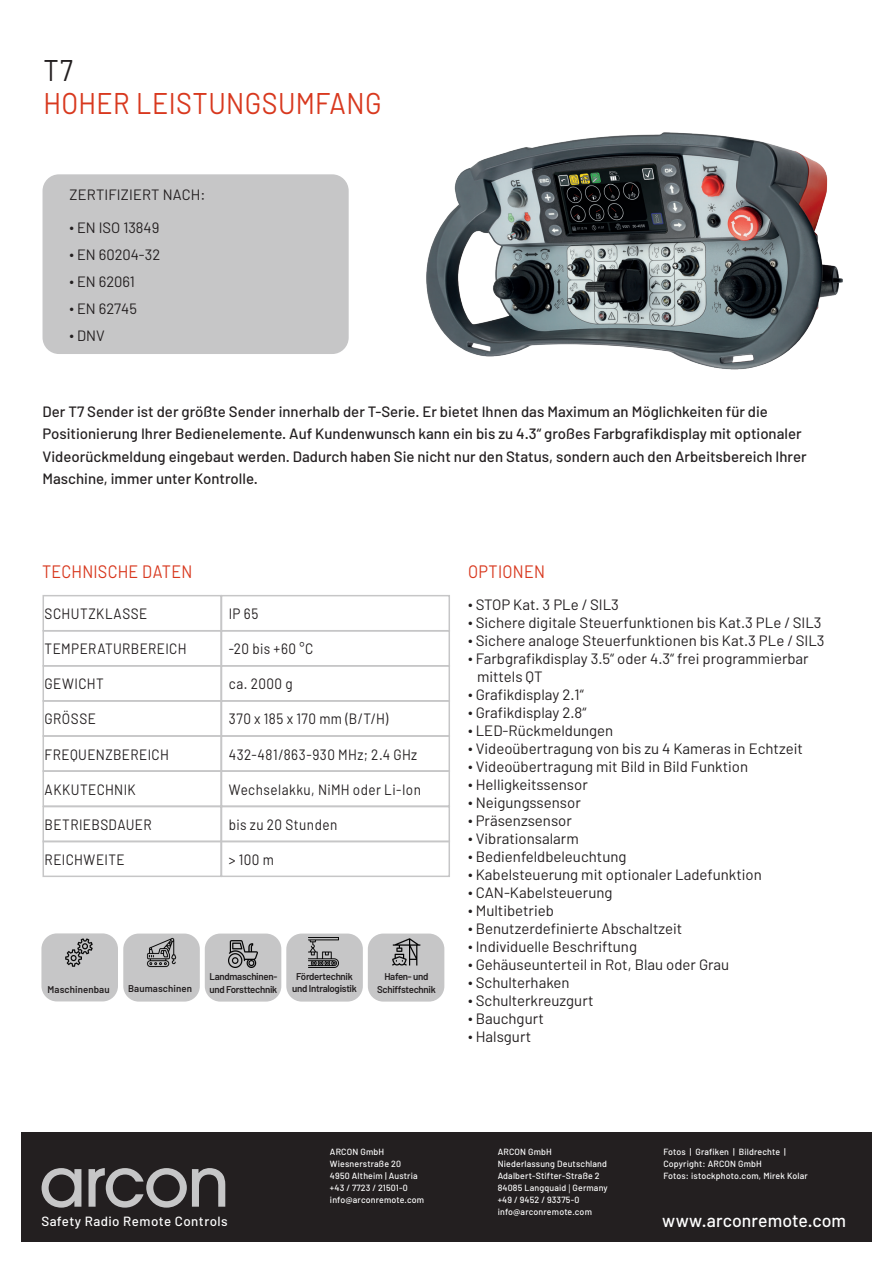
<style>
.page{position:relative;width:893px;height:1263px;background:#fff}
.page>*{position:absolute;margin:0;border:0;box-sizing:border-box;transform-origin:0 0}
.t1{font:30px "Barlow";letter-spacing:.015em;color:#d8381e;scale:.9 1}
.t2{font:30px "Barlow";color:#231f20;scale:.9 1}
.t3{font:18px "Barlow";letter-spacing:.015em;color:#d8381e;scale:.9 1}
.t4{font:500 18px "Barlow";letter-spacing:.005em;color:#fff}
.t5{font:15px/27px "Barlow";color:#231f20}
.t6{font:500 15px/22.5px "Barlow";color:#231f20}
.t7{font:15px "Barlow";letter-spacing:.03em;color:#231f20;scale:.9 1}
.t8{font:15px "Barlow";letter-spacing:.04em;color:#231f20;scale:.9 1}
.t9{font:15px "Barlow";color:#231f20;scale:.9 1}
.t10{font:15px "Barlow";letter-spacing:.025em;color:#231f20;scale:.9 1}
.t11{font:500 13.35px "Barlow";letter-spacing:.035em;color:#fff}
.t12{font:600 9.9px/12px "Barlow";letter-spacing:-.03em;color:#231f20;text-align:center}
.t13{font:600 9.9px "Barlow";letter-spacing:.01em;color:#231f20}
.t14{font:500 9px/12px "Barlow";letter-spacing:.02em;color:#fff}
.s1{font-family:"Myriad Pro";font-weight:400}
</style>
<div class="page">
<img style="left:426px;top:132px;width:417px;height:238px">
<div style="left:43px;top:595px;width:179px;height:36px;border:2px solid #c6c6c7"></div>
<div style="left:221px;top:595px;width:229px;height:36px;border:2px solid #c6c6c7"></div>
<div style="left:43px;top:630px;width:179px;height:36px;border:2px solid #c6c6c7"></div>
<div style="left:221px;top:630px;width:229px;height:36px;border:2px solid #c6c6c7"></div>
<div style="left:43px;top:665px;width:179px;height:37px;border:2px solid #c6c6c7"></div>
<div style="left:221px;top:665px;width:229px;height:37px;border:2px solid #c6c6c7"></div>
<div style="left:43px;top:700px;width:179px;height:37px;border:2px solid #c6c6c7"></div>
<div style="left:221px;top:700px;width:229px;height:37px;border:2px solid #c6c6c7"></div>
<div style="left:43px;top:735px;width:179px;height:37px;border:2px solid #c6c6c7"></div>
<div style="left:221px;top:735px;width:229px;height:37px;border:2px solid #c6c6c7"></div>
<div style="left:43px;top:770px;width:179px;height:37px;border:2px solid #c6c6c7"></div>
<div style="left:221px;top:770px;width:229px;height:37px;border:2px solid #c6c6c7"></div>
<div style="left:43px;top:806px;width:179px;height:36px;border:2px solid #c6c6c7"></div>
<div style="left:221px;top:806px;width:229px;height:36px;border:2px solid #c6c6c7"></div>
<div style="left:43px;top:840px;width:179px;height:37px;border:2px solid #c6c6c7"></div>
<div style="left:221px;top:840px;width:229px;height:37px;border:2px solid #c6c6c7"></div>
<div style="left:21px;top:1132px;width:851px;height:110px;background:#231f20"></div>
<svg style="left:42px;top:1168px;width:183px;height:39px"></svg>
<div style="left:43px;top:174px;width:306px;height:180px;background:#c6c6c7;border-radius:16px"></div>
<div style="left:41px;top:933px;width:77px;height:68px;background:#c6c6c7;border-radius:15px"></div>
<img style="left:65px;top:938px;width:28px;height:29px">
<div style="left:286px;top:933px;width:77px;height:68px;background:#c6c6c7;border-radius:15px"></div>
<img style="left:309px;top:938px;width:29px;height:30px">
<div style="left:205px;top:933px;width:76px;height:68px;background:#c6c6c7;border-radius:15px"></div>
<img style="left:228px;top:940px;width:30px;height:28px">
<div style="left:123px;top:933px;width:77px;height:68px;background:#c6c6c7;border-radius:15px"></div>
<img style="left:147px;top:938px;width:29px;height:30px">
<div style="left:368px;top:933px;width:76px;height:68px;background:#c6c6c7;border-radius:15px"></div>
<img style="left:392px;top:938px;width:29px;height:28px">
<h1 class="t2" style="left:44px;top:51px;width:34px">T7</h1>
<h1 class="t1" style="left:44px;top:84px;width:377px">HOHER LEISTUNGSUMFANG</h1>
<p class="t5" style="left:70px;top:181px;width:137px">ZERTIFIZIERT NACH:</p>
<p class="t5" style="left:70px;top:214px;width:92px">∙ EN ISO 13849 ∙ EN 60204-32 ∙ EN 62061<br>∙ EN 62745<br>∙ DNV</p>
<p class="t6" style="left:43px;top:400px;width:766px">Der T7 Sender ist der größte Sender innerhalb der T-Serie. Er bietet Ihnen das Maximum an Möglichkeiten für die Positionierung Ihrer Bedienelemente. Auf Kundenwunsch kann ein bis zu 4.3“ großes Farbgrafikdisplay mit optionaler Videorückmeldung eingebaut werden. Dadurch haben Sie nicht nur den Status, sondern auch den Arbeitsbereich Ihrer Maschine, immer unter Kontrolle.</p>
<p class="t3" style="left:42px;top:561px;width:168px">TECHNISCHE DATEN</p>
<p class="t3" style="left:468px;top:561px;width:87px">OPTIONEN</p>
<p class="t8" style="left:45px;top:604px;width:116px">SCHUTZKLASSE</p>
<p class="t10" style="left:45px;top:640px;width:159px">TEMPERATURBEREICH</p>
<p class="t7" style="left:45px;top:675px;width:67px">GEWICHT</p>
<p class="t9" style="left:45px;top:710px;width:58px">GRÖSSE</p>
<p class="t10" style="left:45px;top:745px;width:140px">FREQUENZBEREICH</p>
<p class="t5" style="left:468px;top:591px;width:152px">∙ STOP Kat. 3 PLe / SIL3</p>
<p class="t5" style="left:468px;top:609px;width:355px">∙ Sichere digitale Steuerfunktionen bis Kat.3 PLe / SIL3</p>
<p class="t5" style="left:468px;top:627px;width:358px">∙ Sichere analoge Steuerfunktionen bis Kat.3 PLe / SIL3</p>
<p class="t5" style="left:468px;top:645px;width:342px">∙ Farbgrafikdisplay 3.5“ oder 4.3“ frei programmierbar</p>
<p class="t5" style="left:477px;top:663px;width:67px">mittels QT</p>
<p class="t5" style="left:468px;top:681px;width:117px">∙ Grafikdisplay 2.1“</p>
<p class="t5" style="left:468px;top:699px;width:120px">∙ Grafikdisplay 2.8“</p>
<p class="t5" style="left:468px;top:717px;width:147px">∙ LED-Rückmeldungen</p>
<p class="t5" style="left:468px;top:735px;width:336px">∙ Videoübertragung von bis zu 4 Kameras in Echtzeit</p>
<p class="t5" style="left:468px;top:753px;width:282px">∙ Videoübertragung mit Bild in Bild Funktion</p>
<p class="t5" style="left:468px;top:771px;width:121px">∙ Helligkeitssensor</p>
<p class="t5" style="left:468px;top:789px;width:114px">∙ Neigungssensor</p>
<p class="t5" style="left:468px;top:807px;width:105px">∙ Präsenzsensor</p>
<p class="t5" style="left:468px;top:825px;width:112px">∙ Vibrationsalarm</p>
<p class="t5" style="left:468px;top:843px;width:160px">∙ Bedienfeldbeleuchtung</p>
<p class="t5" style="left:468px;top:861px;width:295px">∙ Kabelsteuerung mit optionaler Ladefunktion</p>
<p class="t5" style="left:468px;top:879px;width:146px">∙ CAN-Kabelsteuerung</p>
<p class="t5" style="left:468px;top:897px;width:87px">∙ Multibetrieb</p>
<p class="t5" style="left:468px;top:915px;width:216px">∙ Benutzerdefinierte Abschaltzeit</p>
<p class="t5" style="left:468px;top:933px;width:170px">∙ Individuelle Beschriftung</p>
<p class="t5" style="left:468px;top:951px;width:263px">∙ Gehäuseunterteil in Rot, Blau oder Grau</p>
<p class="t5" style="left:468px;top:969px;width:103px">∙ Schulterhaken</p>
<p class="t5" style="left:468px;top:987px;width:127px">∙ Schulterkreuzgurt</p>
<p class="t5" style="left:468px;top:1005px;width:77px">∙ Bauchgurt</p>
<p class="t5" style="left:468px;top:1023px;width:65px">∙ Halsgurt</p>
<p class="t9" style="left:229px;top:604px;width:34px">IP 65</p>
<p class="t9" style="left:229px;top:640px;width:95px">-20 bis +60 °C</p>
<p class="t9" style="left:229px;top:675px;width:73px">ca. 2000 g</p>
<p class="t8" style="left:229px;top:710px;width:179px">370 x 185 x 170 mm (B/T/H)</p>
<p class="t8" style="left:229px;top:745px;width:211px">432-481/863-930 MHz; 2.4 GHz</p>
<p class="t7" style="left:229px;top:780px;width:215px">Wechselakku, NiMH oder Li-Ion</p>
<p class="t7" style="left:229px;top:815px;width:122px">bis zu 20 Stunden</p>
<p class="t9" style="left:229px;top:850px;width:52px">&gt; 100 m</p>
<p class="t7" style="left:45px;top:780px;width:103px">AKKUTECHNIK</p>
<p class="t7" style="left:45px;top:815px;width:120px">BETRIEBSDAUER</p>
<p class="t7" style="left:45px;top:850px;width:91px">REICHWEITE</p>
<p class="t12" style="left:210px;top:970px;width:69px">Landmaschinen-</p>
<p class="t12" style="left:292px;top:970px;width:66px">Fördertechnik und Intralogistik</p>
<p class="t12" style="left:377px;top:970px;width:60px;line-height:12.8px">Hafen- und<br>Schiffstechnik</p>
<p class="t13" style="left:128px;top:982px;width:65px">Baumaschinen</p>
<p class="t12" style="left:210px;top:983px;width:69px">und Forsttechnik</p>
<p class="t13" style="left:48px;top:983px;width:63px">Maschinenbau</p>
<p class="t11" style="left:41px;top:1213px;width:188px">Safety Radio Remote Controls</p>
<p class="t14" style="left:330px;top:1145px;width:96px">ARCON GmbH<br>Wiesnerstraße 20<br>4950 Altheim | Austria +43 / 7723 / 21501-0 info@arconremote.com</p>
<p class="t14" style="left:498px;top:1145px;width:111px">ARCON GmbH<br>Niederlassung Deutschland<br>Adalbert-Stifter-Straße 2<br>84085 Langquaid <span class="s1">|</span> Germany +49 / 9452 / 93375-0 info@arconremote.com</p>
<p class="t14" style="left:663px;top:1145px;width:146px">Fotos | Grafiken | Bildrechte |<br>Copyright: ARCON GmbH<br>Fotos: istockphoto.com, Mirek Kolar</p>
<p class="t4" style="left:662px;top:1209px;width:186px">www.arconremote.com</p>
</div>
